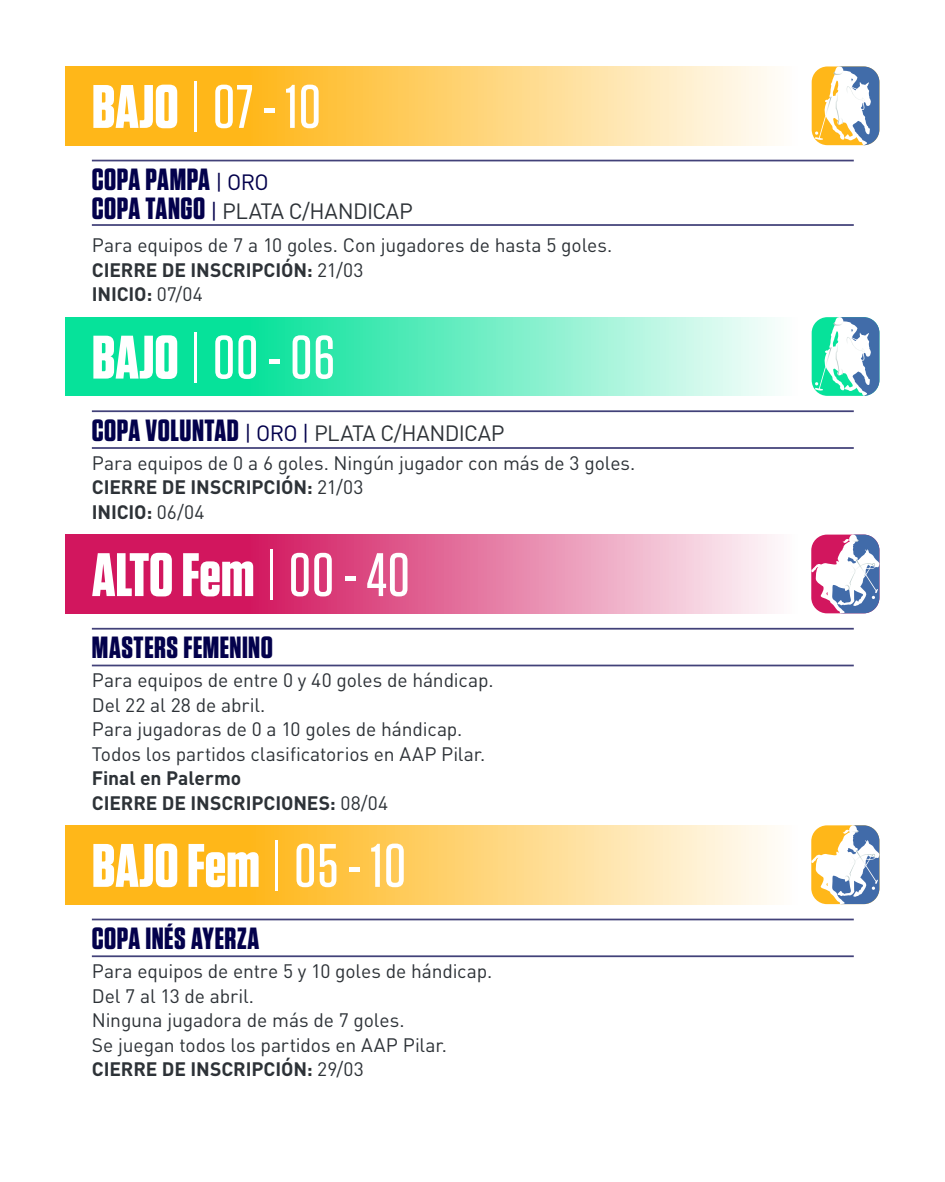
<style>
.page{position:relative;width:945px;height:1182px;background:#fff}
.page>*{position:absolute;margin:0;border:0;box-sizing:border-box;transform-origin:0 0}
.t1{font:700 61.25px "Tungsten";color:#fff}
.t2{font:500 61.25px "Tungsten";letter-spacing:.02em;color:#fff}
.t3{font:700 30.62px "Tungsten";letter-spacing:.015em;color:#03014c}
.t4{font:21.88px "DIN";letter-spacing:-.025em;color:#2d3237}
.t5{font:19.25px/24.5px "DIN";letter-spacing:-.005em;color:#2d3237}
.t6{font:700 19.25px/24.5px "DIN";letter-spacing:-.005em;color:#2d3237}
.s1{font-weight:700}
.s2{font-weight:400}
.s3{font-family:"DIN";font-weight:400;font-size:21.88px}
.s4{font-family:"Tungsten";font-weight:700;font-size:30.62px;color:#03014c}
.s5{color:#03014c}
.s6{font-weight:500}
</style>
<div class="page">
<svg style="left:66px;top:66px;width:709px;height:79px;background:#ffd06a"></svg>
<div style="left:812px;top:66px;width:67px;height:79px;background:#ffb719;border-radius:16px"></div>
<svg style="left:815px;top:66px;width:64px;height:79px"></svg>
<hr style="left:92px;top:224px;width:762px;height:2px;background:#424179">
<hr style="left:92px;top:160px;width:762px;height:1px;background:#424179">
<svg style="left:66px;top:317px;width:709px;height:79px;background:#5eebbd"></svg>
<div style="left:812px;top:317px;width:67px;height:79px;background:#06e29a;border-radius:16px"></div>
<svg style="left:815px;top:317px;width:64px;height:79px"></svg>
<hr style="left:92px;top:447px;width:762px;height:2px;background:#424179">
<hr style="left:92px;top:410px;width:762px;height:2px;background:#424179">
<hr style="left:92px;top:664px;width:762px;height:2px;background:#424179">
<hr style="left:92px;top:627px;width:762px;height:2px;background:#424179">
<svg style="left:66px;top:534px;width:709px;height:79px;background:#e16897"></svg>
<svg style="left:811px;top:534px;width:69px;height:79px"></svg>
<hr style="left:92px;top:955px;width:762px;height:2px;background:#424179">
<hr style="left:92px;top:918px;width:762px;height:2px;background:#424179">
<svg style="left:66px;top:825px;width:709px;height:79px;background:#ffd06a"></svg>
<svg style="left:811px;top:825px;width:69px;height:79px"></svg>
<h1 class="t2" style="left:92px;top:75px;width:230px"><span class="s1">BAJO</span><span class="s2">|</span>07 - 10</h1>
<h2 class="t3" style="left:92px;top:163px;width:178px">COPA PAMPA <span class="s3">| ORO</span></h2>
<p class="t4" style="left:92px;top:197px;width:323px"><span class="s4">COPA TANGO</span> <span class="s5">|</span> PLATA C/HANDICAP</p>
<p class="t5" style="left:92px;top:233px;width:522px">Para equipos de 7 a 10 goles. Con jugadores de hasta 5 goles.<br><span class="s1">CIERRE DE INSCRIPCIÓN:</span> 21/03<br><span class="s1">INICIO:</span> 07/04</p>
<h1 class="t2" style="left:92px;top:325px;width:245px"><span class="s1">BAJO</span><span class="s2">|</span>00 - 06</h1>
<p class="t4" style="left:92px;top:419px;width:414px"><span class="s4">COPA VOLUNTAD</span> <span class="s5">| ORO |</span> PLATA C/HANDICAP</p>
<p class="t5" style="left:92px;top:450px;width:545px">Para equipos de 0 a 6 goles. Ningún jugador con más de 3 goles.<br><span class="s1">CIERRE DE INSCRIPCIÓN:</span> 21/03<br><span class="s1">INICIO:</span> 06/04</p>
<h1 class="t1" style="left:92px;top:542px;width:319px">ALTO Fem<span class="s2">|</span> <span class="s6">00 - 40</span></h1>
<h2 class="t3" style="left:92px;top:631px;width:182px">MASTERS FEMENINO</h2>
<p class="t5" style="left:92px;top:667px;width:403px">Para equipos de entre 0 y 40 goles de hándicap.<br>Del 22 al 28 de abril.<br>Para jugadoras de 0 a 10 goles de hándicap.<br>Todos los partidos clasificatorios en AAP Pilar.</p>
<p class="t6" style="left:92px;top:765px;width:298px">Final en Palermo<br>CIERRE DE INSCRIPCIONES: <span class="s2">08/04</span></p>
<h1 class="t1" style="left:92px;top:832px;width:316px">BAJO Fem<span class="s2">|</span> <span class="s6">05 - 10</span></h1>
<h2 class="t3" style="left:92px;top:922px;width:169px">COPA INÉS AYERZA</h2>
<p class="t5" style="left:92px;top:958px;width:402px">Para equipos de entre 5 y 10 goles de hándicap.<br>Del 7 al 13 de abril.<br>Ninguna jugadora de más de 7 goles.<br>Se juegan todos los partidos en AAP Pilar.<br><span class="s1">CIERRE DE INSCRIPCIÓN:</span> 29/03</p>
</div>
